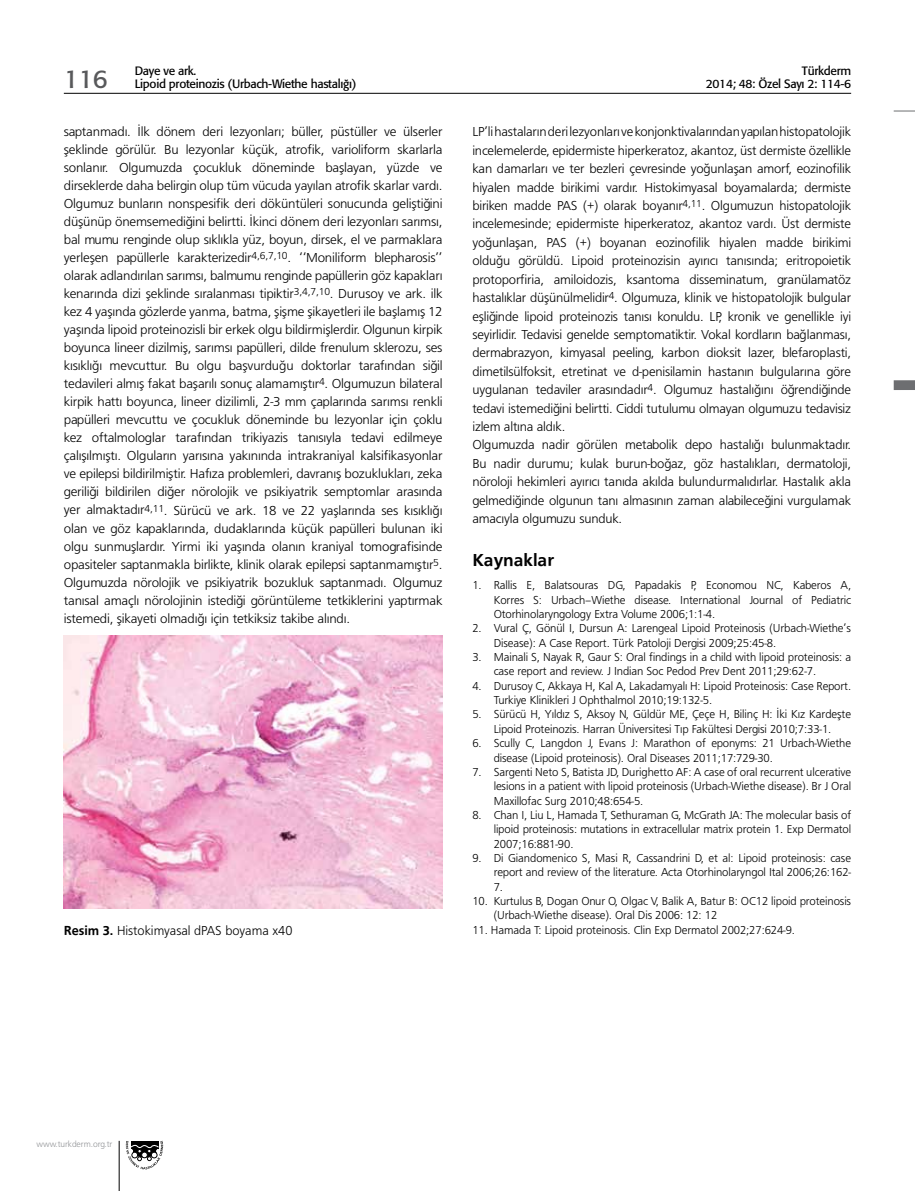
<style>
.page{position:relative;width:915px;height:1191px;background:#fff}
.page>*{position:absolute;margin:0;border:0;box-sizing:border-box;transform-origin:0 0}
.t1{font:25.5px "Formata Tr";color:#58595b}
.t2{font:18px "Frugal Bold Tr";color:#000}
.t3{font:13.5px/18px "Frugal Normal Tr";letter-spacing:-.015em;color:#000;text-align:justify}
.t4{font:12px/14.4px "Frugal Normal Tr";letter-spacing:-.01em;color:#000}
.t5{font:12px/12.8px "Formata Tr";letter-spacing:-.025em;color:#000;text-align:right}
.t6{font:9px "Frugal Normal Tr";letter-spacing:-.01em;color:#939598}
.s1{font-family:"Frugal Bold Tr"}
</style>
<div class="page">
<svg style="left:126px;top:1140px;width:37px;height:29px"></svg>
<hr style="left:119px;top:1140px;width:1px;height:51px;background:#000">
<hr style="left:64px;top:93px;width:786px;height:1px;background:#000">
<img style="left:64px;top:635px;width:378px;height:273px">
<svg style="left:893px;top:380px;width:21px;height:10px"></svg>
<svg style="left:893px;top:111px;width:21px;height:1px"></svg>
<h1 class="t1" style="left:64px;top:64px;width:45px">116</h1>
<p class="t5" style="left:705px;top:65px;width:147px">Türkderm<br>2014; 48: Özel Sayı 2: 114-6</p>
<p class="t5" style="left:135px;top:65px;width:223px;text-align:left">Daye ve ark.<br>Lipoid proteinozis (Urbach-Wiethe hastalığı)</p>
<p class="t3" style="left:64px;top:123px;width:380px">saptanmadı. İlk dönem deri lezyonları; büller, püstüller ve ülserler şeklinde görülür. Bu lezyonlar küçük, atrofik, varioliform skarlarla sonlanır. Olgumuzda çocukluk döneminde başlayan, yüzde ve dirseklerde daha belirgin olup tüm vücuda yayılan atrofik skarlar vardı.<br>Olgumuz bunların nonspesifik deri döküntüleri sonucunda geliştiğini düşünüp önemsemediğini belirtti. İkinci dönem deri lezyonları sarımsı, bal mumu renginde olup sıklıkla yüz, boyun, dirsek, el ve parmaklara yerleşen papüllerle karakterizedir<sup>4,6,7,10</sup>. ‘‘Moniliform blepharosis’’ olarak adlandırılan sarımsı, balmumu renginde papüllerin göz kapakları kenarında dizi şeklinde sıralanması tipiktir<sup>3,4,7,10</sup>. Durusoy ve ark. ilk kez 4 yaşında gözlerde yanma, batma, şişme şikayetleri ile başlamış 12 yaşında lipoid proteinozisli bir erkek olgu bildirmişlerdir. Olgunun kirpik boyunca lineer dizilmiş, sarımsı papülleri, dilde frenulum sklerozu, ses kısıklığı mevcuttur. Bu olgu başvurduğu doktorlar tarafından siğil tedavileri almış fakat başarılı sonuç alamamıştır<sup>4</sup>. Olgumuzun bilateral kirpik hattı boyunca, lineer dizilimli, 2-3 mm çaplarında sarımsı renkli papülleri mevcuttu ve çocukluk döneminde bu lezyonlar için çoklu kez oftalmologlar tarafından trikiyazis tanısıyla tedavi edilmeye çalışılmıştı. Olguların yarısına yakınında intrakraniyal kalsifikasyonlar ve epilepsi bildirilmiştir. Hafıza problemleri, davranış bozuklukları, zeka geriliği bildirilen diğer nörolojik ve psikiyatrik semptomlar arasında yer almaktadır<sup>4,11</sup>. Sürücü ve ark. 18 ve 22 yaşlarında ses kısıklığı olan ve göz kapaklarında, dudaklarında küçük papülleri bulunan iki olgu sunmuşlardır. Yirmi iki yaşında olanın kraniyal tomografisinde opasiteler saptanmakla birlikte, klinik olarak epilepsi saptanmamıştır<sup>5</sup>.<br>Olgumuzda nörolojik ve psikiyatrik bozukluk saptanmadı. Olgumuz tanısal amaçlı nörolojinin istediği görüntüleme tetkiklerini yaptırmak istemedi, şikayeti olmadığı için tetkiksiz takibe alındı.</p>
<p class="t3" style="left:472px;top:123px;width:380px;line-height:18.5px;text-align:left">LP’li hastaların deri lezyonları ve konjonktivalarından yapılan histopatolojik incelemelerde, epidermiste hiperkeratoz, akantoz, üst dermiste özellikle kan damarları ve ter bezleri çevresinde yoğunlaşan amorf, eozinofilik hiyalen madde birikimi vardır. Histokimyasal boyamalarda; dermiste biriken madde PAS (+) olarak boyanır<sup>4,11</sup>. Olgumuzun histopatolojik incelemesinde; epidermiste hiperkeratoz, akantoz vardı. Üst dermiste yoğunlaşan, PAS (+) boyanan eozinofilik hiyalen madde birikimi olduğu görüldü. Lipoid proteinozisin ayırıcı tanısında; eritropoietik protoporfiria, amiloidozis, ksantoma disseminatum, granülamatöz hastalıklar düşünülmelidir<sup>4</sup>. Olgumuza, klinik ve histopatolojik bulgular eşliğinde lipoid proteinozis tanısı konuldu. LP, kronik ve genellikle iyi seyirlidir. Tedavisi genelde semptomatiktir. Vokal kordların bağlanması, dermabrazyon, kimyasal peeling, karbon dioksit lazer, blefaroplasti, dimetilsülfoksit, etretinat ve d-penisilamin hastanın bulgularına göre uygulanan tedaviler arasındadır<sup>4</sup>. Olgumuz hastalığını öğrendiğinde tedavi istemediğini belirtti. Ciddi tutulumu olmayan olgumuzu tedavisiz izlem altına aldık.<br>Olgumuzda nadir görülen metabolik depo hastalığı bulunmaktadır.<br>Bu nadir durumu; kulak burun-boğaz, göz hastalıkları, dermatoloji, nöroloji hekimleri ayırıcı tanıda akılda bulundurmalıdırlar. Hastalık akla gelmediğinde olgunun tanı almasının zaman alabileceğini vurgulamak amacıyla olgumuzu sunduk.</p>
<h2 class="t2" style="left:472px;top:550px;width:83px">Kaynaklar</h2>
<p class="t4" style="left:493px;top:578px;width:359px;text-align:justify;text-indent:-21px">1. Rallis E, Balatsouras DG, Papadakis P, Economou NC, Kaberos A, Korres S: Urbach–Wiethe disease. International Journal of Pediatric Otorhinolaryngology Extra Volume 2006;1:1-4.</p>
<p class="t4" style="left:493px;top:621px;width:359px;text-indent:-21px">2. Vural Ç, Gönül I, Dursun A: Larengeal Lipoid Proteinosis (Urbach-Wiethe’s<br>Disease): A Case Report. Türk Patoloji Dergisi 2009;25:45-8.</p>
<p class="t4" style="left:493px;top:650px;width:359px;text-indent:-21px">3. Mainali S, Nayak R, Gaur S: Oral findings in a child with lipoid proteinosis: a case report and review. J Indian Soc Pedod Prev Dent 2011;29:62-7.</p>
<p class="t4" style="left:493px;top:678px;width:359px;text-indent:-21px">4. Durusoy C, Akkaya H, Kal A, Lakadamyalı H: Lipoid Proteinosis: Case Report.<br>Turkiye Klinikleri J Ophthalmol 2010;19:132-5.</p>
<p class="t4" style="left:472px;top:707px;width:380px;text-align:center">5. Sürücü H, Yıldız S, Aksoy N, Güldür ME, Çeçe H, Bilinç H: İki Kız Kardeşte<br>Lipoid Proteinozis. Harran Üniversitesi Tıp Fakültesi Dergisi 2010;7:33-1.</p>
<p class="t4" style="left:493px;top:736px;width:359px;text-indent:-21px">6. Scully C, Langdon J, Evans J: Marathon of eponyms: 21 Urbach-Wiethe disease (Lipoid proteinosis). Oral Diseases 2011;17:729-30.</p>
<p class="t4" style="left:493px;top:764px;width:359px;text-align:justify;text-indent:-21px">7. Sargenti Neto S, Batista JD, Durighetto AF: A case of oral recurrent ulcerative lesions in a patient with lipoid proteinosis (Urbach-Wiethe disease). Br J Oral Maxillofac Surg 2010;48:654-5.</p>
<p class="t4" style="left:493px;top:807px;width:359px;text-align:justify;text-indent:-21px">8. Chan I, Liu L, Hamada T, Sethuraman G, McGrath JA: The molecular basis of lipoid proteinosis: mutations in extracellular matrix protein 1. Exp Dermatol 2007;16:881-90.</p>
<p class="t4" style="left:493px;top:850px;width:359px;text-align:justify;text-indent:-21px">9. Di Giandomenico S, Masi R, Cassandrini D, et al: Lipoid proteinosis: case report and review of the literature. Acta Otorhinolaryngol Ital 2006;26:162- 7.</p>
<p class="t4" style="left:493px;top:893px;width:359px;text-indent:-21px">10. Kurtulus B, Dogan Onur O, Olgac V, Balik A, Batur B: OC12 lipoid proteinosis (Urbach-Wiethe disease). Oral Dis 2006: 12: 12</p>
<p class="t3" style="left:64px;top:921px;width:230px"><span class="s1">Resim 3.</span> Histokimyasal dPAS boyama x40</p>
<p class="t4" style="left:472px;top:922px;width:324px">11. Hamada T: Lipoid proteinosis. Clin Exp Dermatol 2002;27:624-9.</p>
<p class="t6" style="left:37px;top:1139px;width:77px">www.turkderm.org.tr</p>
</div>
